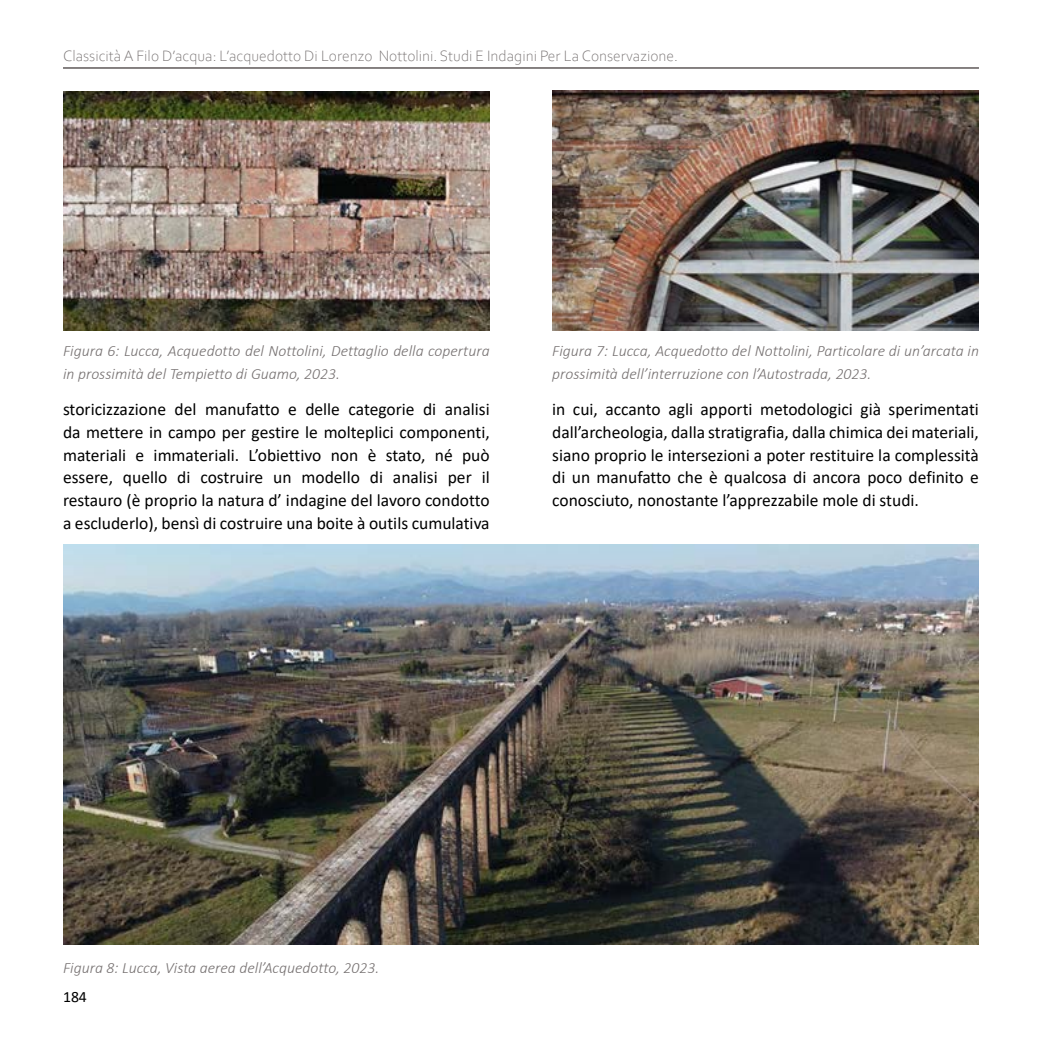
<style>
.page{position:relative;width:1042px;height:1042px;background:#fff}
.page>*{position:absolute;margin:0;border:0;box-sizing:border-box;transform-origin:0 0}
.t1{font:17.5px/22.8px "Calibri";color:#000;text-align:justify}
.Pie_fotos{font:italic 300 15.75px/22.8px "Calibri";color:#767171}
.Encabezado_izq{font:300 15.75px "Corbel";color:#767171}
.t2{font:15.75px "Calibri";color:#000}
</style>
<div class="page">
<hr style="left:63px;top:67px;width:916px;height:2px;background:#767171">
<img style="left:63px;top:92px;width:427px;height:239px">
<img style="left:552px;top:91px;width:427px;height:240px">
<img style="left:63px;top:545px;width:916px;height:399px">
<p class="Encabezado_izq" style="left:63px;top:46px;width:616px">Classicità A Filo D’acqua: L’acquedotto Di Lorenzo Nottolini. Studi E Indagini Per La Conservazione.</p>
<p class="Pie_fotos" style="left:63px;top:339px;width:428px">Figura 6: Lucca, Acquedotto del Nottolini, Dettaglio della copertura in prossimità del Tempietto di Guamo, 2023.</p>
<p class="Pie_fotos" style="left:552px;top:339px;width:428px">Figura 7: Lucca, Acquedotto del Nottolini, Particolare di un’arcata in prossimità dell’interruzione con l’Autostrada, 2023.</p>
<p class="t1" style="left:63px;top:397px;width:428px">storicizzazione del manufatto e delle categorie di analisi da mettere in campo per gestire le molteplici componenti, materiali e immateriali. L’obiettivo non è stato, né può essere, quello di costruire un modello di analisi per il restauro (è proprio la natura d’ indagine del lavoro condotto a escluderlo), bensì di costruire una boite à outils cumulativa</p>
<p class="t1" style="left:552px;top:397px;width:428px">in cui, accanto agli apporti metodologici già sperimentati dall’archeologia, dalla stratigrafia, dalla chimica dei materiali, siano proprio le intersezioni a poter restituire la complessità di un manufatto che è qualcosa di ancora poco definito e conosciuto, nonostante l’apprezzabile mole di studi.</p>
<p class="Pie_fotos" style="left:63px;top:956px;width:318px">Figura 8: Lucca, Vista aerea dell’Acquedotto, 2023.</p>
<p class="t2" style="left:63px;top:986px;width:25px">184</p>
</div>
